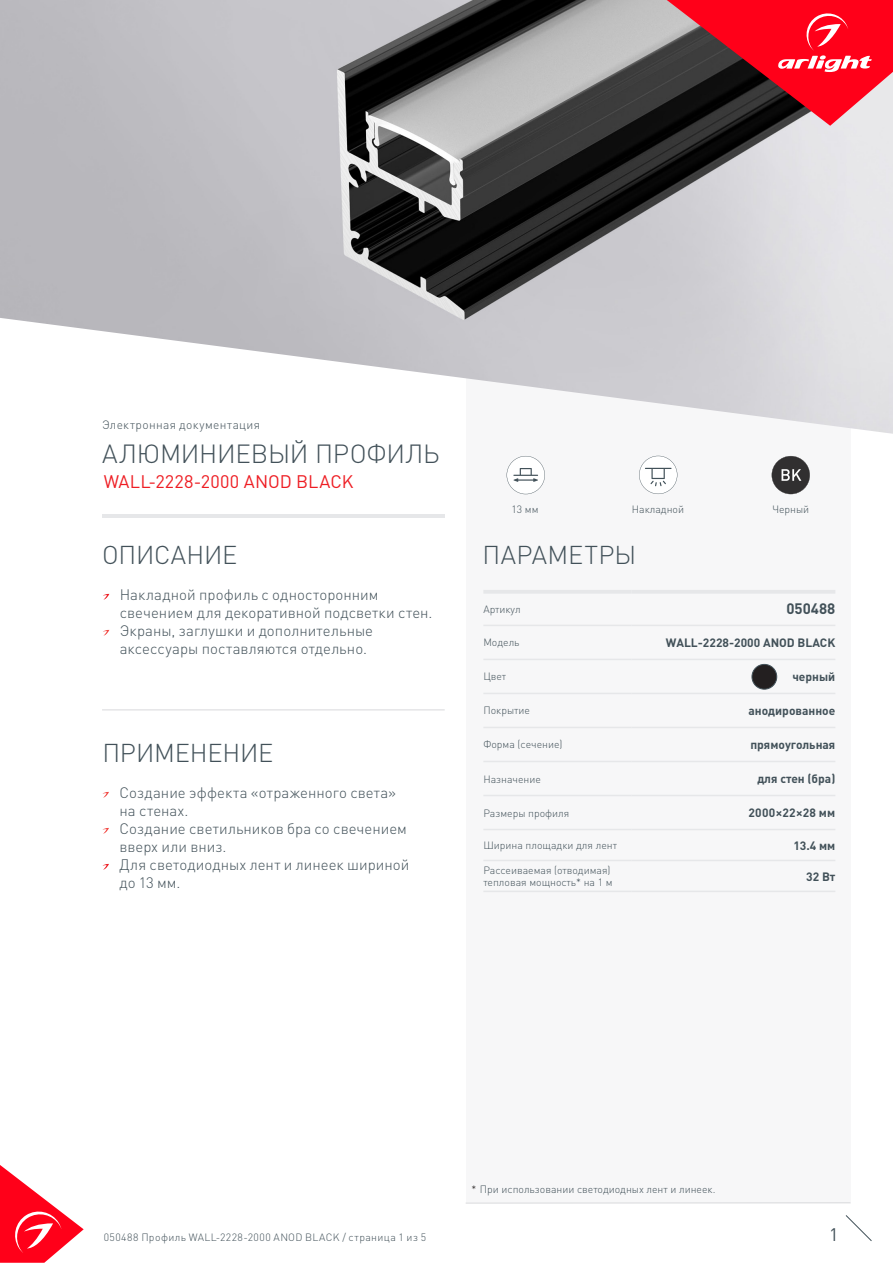
<style>
.page{position:relative;width:893px;height:1263px;background:#fff}
.page>*{position:absolute;margin:0;border:0;box-sizing:border-box;transform-origin:0 0}
.t1{font:300 25.95px "DIN Pro";letter-spacing:-.01em;color:#425159}
.t2{font:300 25.5px "DIN Pro";letter-spacing:-.005em;color:#425159}
.t3{font:300 25.5px "DIN Pro";letter-spacing:.015em;color:#425159}
.t4{font:18px "DIN Pro";letter-spacing:.01em;color:#ee1d23}
.t5{font:18px "DIN Pro";color:#425159}
.t6{font:300 15px/18px "DIN Pro";letter-spacing:.005em;color:#425159}
.t7{font:700 15px "DIN Pro";color:#425159}
.t8{font:700 12px "DIN Pro";color:#425159}
.t9{font:300 12px "DIN Pro";letter-spacing:.03em;color:#425159}
.t10{font:700 12px "DIN Pro";letter-spacing:.025em;color:#425159}
.t11{font:300 10.5px/12.6px "DIN Pro";color:#425159}
.t12{font:300 10.5px "DIN Pro";letter-spacing:.04em;color:#425159}
.s1{color:#231f20}
</style>
<div class="page">
<svg style="left:0;top:1165px;width:84px;height:98px"></svg>
<svg style="left:845px;top:1215px;width:27px;height:26px"></svg>
<div style="left:466px;top:250px;width:384px;height:953px;background:#f7f7f8"></div>
<img style="left:0;top:0;width:893px;height:434px">
<hr style="left:483px;top:590px;width:148px;height:4px;background:#e6e7e9">
<hr style="left:631px;top:590px;width:204px;height:4px;background:#e6e7e9">
<hr style="left:483px;top:625px;width:148px;height:1px;background:#e6e7e9">
<hr style="left:631px;top:625px;width:204px;height:1px;background:#e6e7e9">
<hr style="left:483px;top:659px;width:148px;height:1px;background:#e6e7e9">
<hr style="left:631px;top:659px;width:204px;height:1px;background:#e6e7e9">
<hr style="left:483px;top:693px;width:148px;height:1px;background:#e6e7e9">
<hr style="left:631px;top:693px;width:204px;height:1px;background:#e6e7e9">
<hr style="left:483px;top:727px;width:148px;height:1px;background:#e6e7e9">
<hr style="left:631px;top:727px;width:204px;height:1px;background:#e6e7e9">
<hr style="left:483px;top:761px;width:148px;height:1px;background:#e6e7e9">
<hr style="left:631px;top:761px;width:204px;height:1px;background:#e6e7e9">
<hr style="left:483px;top:795px;width:148px;height:1px;background:#e6e7e9">
<hr style="left:631px;top:795px;width:204px;height:1px;background:#e6e7e9">
<hr style="left:483px;top:829px;width:148px;height:1px;background:#e6e7e9">
<hr style="left:631px;top:829px;width:204px;height:1px;background:#e6e7e9">
<hr style="left:483px;top:860px;width:148px;height:1px;background:#e6e7e9">
<hr style="left:631px;top:860px;width:204px;height:1px;background:#e6e7e9">
<hr style="left:483px;top:891px;width:148px;height:1px;background:#e6e7e9">
<hr style="left:631px;top:891px;width:204px;height:1px;background:#e6e7e9">
<hr style="left:466px;top:1202px;width:384px;height:1px;background:#dcdddf">
<svg style="left:667px;top:0;width:226px;height:126px;background:#b42937"></svg>
<svg style="left:103px;top:594px;width:6px;height:6px"></svg>
<svg style="left:103px;top:630px;width:6px;height:6px"></svg>
<svg style="left:102px;top:792px;width:7px;height:6px"></svg>
<svg style="left:102px;top:828px;width:7px;height:6px"></svg>
<svg style="left:102px;top:864px;width:7px;height:6px"></svg>
<hr style="left:102px;top:709px;width:343px;height:1px;background:#dcdddf">
<div style="left:752px;top:664px;width:25px;height:25px;background:#231f20;border-radius:50%"></div>
<div style="left:752px;top:664px;width:25px;height:25px;border:1px solid #425159;border-radius:50%"></div>
<svg style="left:507px;top:456px;width:38px;height:38px"></svg>
<svg style="left:639px;top:456px;width:38px;height:38px"></svg>
<hr style="left:102px;top:514px;width:342px;height:3px;background:#e6e7e9">
<svg style="left:772px;top:456px;width:38px;height:38px"></svg>
<p class="t9" style="left:102px;top:417px;width:160px">Электронная документация</p>
<p class="t1" style="left:102px;top:436px;width:339px">АЛЮМИНИЕВЫЙ ПРОФИЛЬ</p>
<p class="t4" style="left:104px;top:470px;width:251px">WALL-2228-2000 ANOD BLACK</p>
<p class="t11" style="left:511px;top:502px;width:29px">13 мм</p>
<p class="t11" style="left:632px;top:502px;width:54px">Накладной</p>
<p class="t2" style="left:102px;top:537px;width:137px">ОПИСАНИЕ</p>
<p class="t3" style="left:483px;top:537px;width:155px">ПАРАМЕТРЫ</p>
<p class="t11" style="left:772px;top:503px;width:38px">Черный</p>
<p class="t6" style="left:120px;top:584px;width:314px">Накладной профиль с односторонним свечением для декоративной подсветки стен.</p>
<p class="t6" style="left:120px;top:620px;width:255px">Экраны, заглушки и дополнительные аксессуары поставляются отдельно.</p>
<p class="t2" style="left:102px;top:735px;width:172px">ПРИМЕНЕНИЕ</p>
<p class="t6" style="left:119px;top:782px;width:278px">Создание эффекта «отраженного света» на стенах.</p>
<p class="t6" style="left:119px;top:818px;width:289px">Создание светильников бра со свечением вверх или вниз.</p>
<p class="t6" style="left:119px;top:854px;width:291px">Для светодиодных лент и линеек шириной до 13 мм.</p>
<p class="t11" style="left:483px;top:602px;width:39px">Артикул</p>
<p class="t7" style="left:786px;top:599px;width:50px">050488</p>
<p class="t11" style="left:483px;top:636px;width:38px">Модель</p>
<p class="t8" style="left:666px;top:634px;width:171px">WALL-2228-2000 ANOD BLACK</p>
<p class="t11" style="left:483px;top:670px;width:24px">Цвет</p>
<p class="t8" style="left:792px;top:668px;width:44px">черный</p>
<p class="t11" style="left:483px;top:704px;width:48px">Покрытие</p>
<p class="t8" style="left:749px;top:702px;width:88px">анодированное</p>
<p class="t11" style="left:483px;top:738px;width:81px">Форма (сечение)</p>
<p class="t8" style="left:750px;top:736px;width:86px">прямоугольная</p>
<p class="t11" style="left:483px;top:772px;width:59px">Назначение</p>
<p class="t8" style="left:757px;top:770px;width:80px">для стен (бра)</p>
<p class="t11" style="left:483px;top:806px;width:87px">Размеры профиля</p>
<p class="t10" style="left:748px;top:805px;width:89px">2000×22×28 мм</p>
<p class="t11" style="left:483px;top:838px;width:135px">Ширина площадки для лент</p>
<p class="t8" style="left:793px;top:837px;width:43px">13.4 мм</p>
<p class="t11" style="left:483px;top:863px;width:131px">Рассеиваемая (отводимая) тепловая мощность* на 1 м</p>
<p class="t8" style="left:806px;top:868px;width:31px">32 Вт</p>
<p class="t11" style="left:471px;top:1183px;width:246px"><span class="s1">*</span> При использовании светодиодных лент и линеек.</p>
<p class="t12" style="left:104px;top:1230px;width:324px">050488 Профиль WALL-2228-2000 ANOD BLACK / страница 1 из 5</p>
<p class="t5" style="left:829px;top:1222px;width:11px">1</p>
</div>
